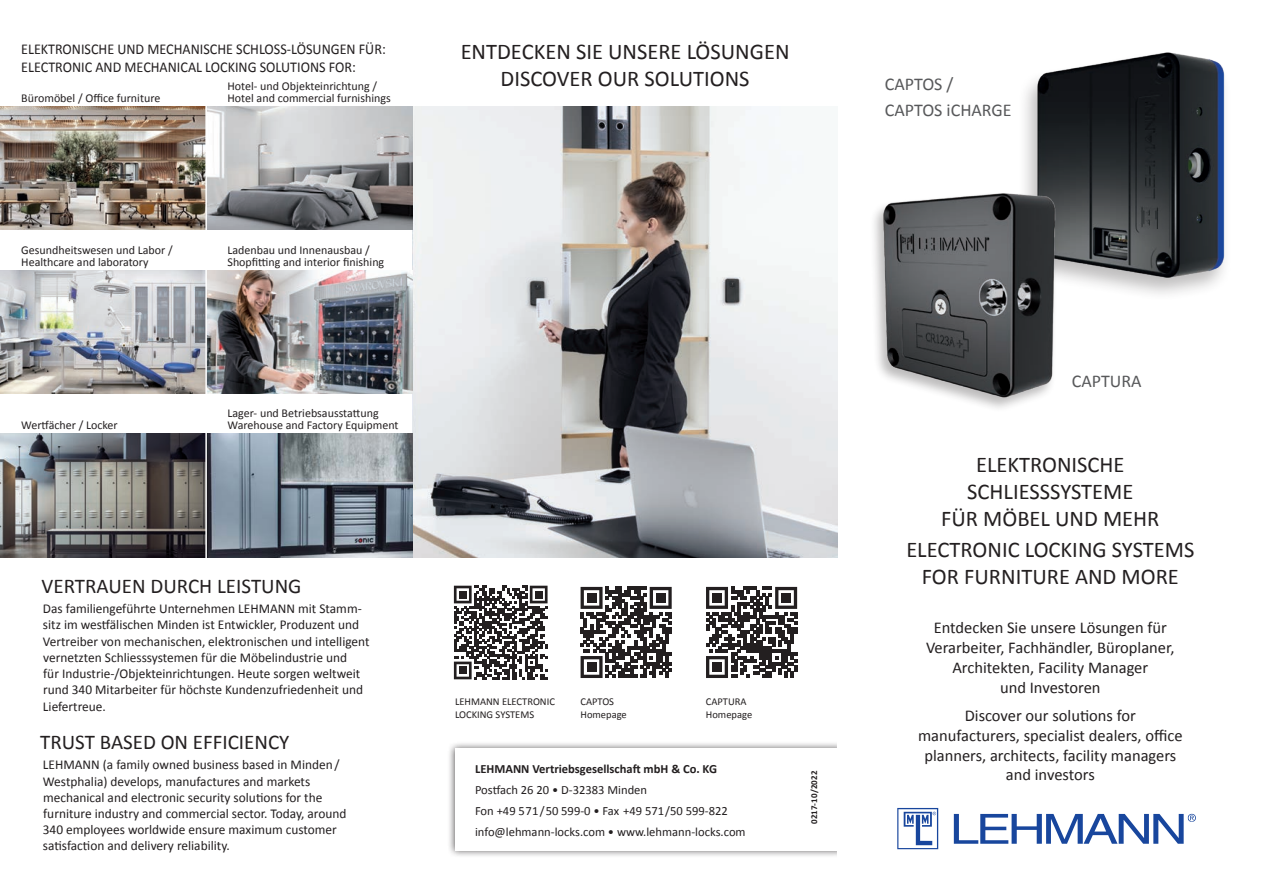
<style>
.page{position:relative;width:1263px;height:893px;background:#fff}
.page>*{position:absolute;margin:0;border:0;box-sizing:border-box;transform-origin:0 0}
.t1{font:22.5px/27px "Calibri";color:#231f20;text-align:center}
.t2{font:21px "Calibri";color:#231f20}
.t3{font:18px/25.8px "Calibri";color:#57585a}
.t4{font:16.5px/19.8px "Calibri";color:#231f20;text-align:center}
.t5{font:15px/18px "Calibri";color:#231f20;scale:.94 1}
.t6{font:13.5px/16.2px "Calibri";color:#231f20}
.t7{font:12.6px/21px "Calibri";color:#231f20}
.t8{font:700 12.6px "Calibri";color:#231f20}
.t9{font:12px/12px "Calibri";color:#231f20}
.t10{font:10.5px/12.6px "Calibri";color:#231f20}
.t11{font:700 9px "Calibri";letter-spacing:.01em;color:#231f20}
</style>
<div class="page">
<div style="left:1017px;top:50px;width:215px;height:253px;background:#231f20;opacity:.3"></div>
<img style="left:1036px;top:50px;width:190px;height:230px">
<svg style="left:954px;top:814px;width:242px;height:30px"></svg>
<svg style="left:897px;top:808px;width:41px;height:41px"></svg>
<div style="left:447px;top:741px;width:403px;height:117px;background:#231f20;opacity:.75"></div>
<div style="left:455px;top:748px;width:387px;height:102px;background:#fff"></div>
<div style="left:838px;top:723px;width:22px;height:141px;background:#fff"></div>
<svg style="left:454px;top:586px;width:93px;height:93px"></svg>
<div style="left:459px;top:591px;width:8px;height:7px;background:#231f20"></div>
<div style="left:535px;top:591px;width:7px;height:7px;background:#231f20"></div>
<div style="left:459px;top:667px;width:8px;height:7px;background:#231f20"></div>
<img style="left:412px;top:106px;width:426px;height:451px">
<img style="left:0;top:106px;width:412px;height:124px">
<img style="left:0;top:270px;width:412px;height:123px">
<img style="left:0;top:434px;width:412px;height:123px">
<hr style="left:205px;top:98px;width:2px;height:468px;background:#fff">
<div style="left:870px;top:191px;width:189px;height:222px;background:#231f20;opacity:.3"></div>
<img style="left:880px;top:191px;width:176px;height:208px">
<svg style="left:581px;top:587px;width:91px;height:91px"></svg>
<div style="left:587px;top:593px;width:9px;height:10px;background:#231f20"></div>
<div style="left:656px;top:593px;width:9px;height:10px;background:#231f20"></div>
<div style="left:587px;top:662px;width:9px;height:10px;background:#231f20"></div>
<svg style="left:706px;top:587px;width:91px;height:91px"></svg>
<div style="left:712px;top:593px;width:10px;height:10px;background:#231f20"></div>
<div style="left:781px;top:593px;width:10px;height:10px;background:#231f20"></div>
<div style="left:712px;top:662px;width:10px;height:10px;background:#231f20"></div>
<p class="t5" style="left:21px;top:39px;width:389px">ELEKTRONISCHE UND MECHANISCHE SCHLOSS-LÖSUNGEN FÜR:<br>ELECTRONIC AND MECHANICAL LOCKING SOLUTIONS FOR:</p>
<p class="t9" style="left:21px;top:91px;width:141px">Büromöbel / Office furniture</p>
<p class="t9" style="left:227px;top:79px;width:165px">Hotel- und Objekteinrichtung /<br>Hotel and commercial furnishings</p>
<p class="t9" style="left:21px;top:243px;width:153px">Gesundheitswesen und Labor /<br>Healthcare and laboratory</p>
<p class="t9" style="left:227px;top:243px;width:158px">Ladenbau und Innenausbau /<br>Shopfitting and interior finishing</p>
<p class="t9" style="left:21px;top:419px;width:98px">Wertfächer / Locker</p>
<p class="t9" style="left:227px;top:407px;width:173px">Lager- und Betriebsausstattung<br>Warehouse and Factory Equipment</p>
<h1 class="t1" style="left:461px;top:37px;width:330px">ENTDECKEN SIE UNSERE LÖSUNGEN<br>DISCOVER OUR SOLUTIONS</h1>
<h2 class="t2" style="left:42px;top:573px;width:261px">VERTRAUEN DURCH LEISTUNG</h2>
<p class="t6" style="left:43px;top:600px;width:328px">Das familiengeführte Unternehmen LEHMANN mit Stamm&shy;sitz im westfälischen Minden ist Entwickler, Produzent und Vertreiber von mechanischen, elektronischen und intelligent vernetzten Schliesssystemen für die Möbelindustrie und<br>für Industrie-/Objekteinrichtungen. Heute sorgen weltweit rund 340 Mitarbeiter für höchste Kundenzufriedenheit und Liefertreue.</p>
<h2 class="t2" style="left:40px;top:729px;width:251px">TRUST BASED ON EFFICIENCY</h2>
<p class="t6" style="left:43px;top:756px;width:305px">LEHMANN (a family owned business based in Minden / Westphalia) develops, manufactures and markets mechanical and electronic security solutions for the furniture industry and commercial sector. Today, around 340 employees worldwide ensure maximum customer satisfaction and delivery reliability.</p>
<p class="t10" style="left:455px;top:695px;width:101px">LEHMANN ELECTRONIC<br>LOCKING SYSTEMS</p>
<p class="t10" style="left:580px;top:695px;width:48px">CAPTOS<br>Homepage</p>
<p class="t10" style="left:706px;top:695px;width:48px">CAPTURA<br>Homepage</p>
<p class="t8" style="left:475px;top:761px;width:243px">LEHMANN Vertriebsgesellschaft mbH &amp; Co. KG</p>
<p class="t7" style="left:475px;top:778px;width:272px">Postfach 26 20 • D-32383 Minden<br>Fon +49 571 / 50 599-0 • Fax +49 571 / 50 599-822 info@lehmann-locks.com • www.lehmann-locks.com</p>
<p class="t11" style="left:809px;top:824px;width:55px;rotate:-90deg">0217-10/2022</p>
<h3 class="t3" style="left:885px;top:70px;width:128px">CAPTOS /<br>CAPTOS iCHARGE</h3>
<h3 class="t3" style="left:1072px;top:367px;width:71px">CAPTURA</h3>
<h1 class="t1" style="left:941px;top:450px;width:220px">ELEKTRONISCHE<br>SCHLIESSSYSTEME<br>FÜR MÖBEL UND MEHR</h1>
<h1 class="t1" style="left:906px;top:535px;width:290px">ELECTRONIC LOCKING SYSTEMS<br>FOR FURNITURE AND MORE</h1>
<p class="t4" style="left:926px;top:617px;width:250px">Entdecken Sie unsere Lösungen für<br>Verarbeiter, Fachhändler, Büroplaner,<br>Architekten, Facility Manager<br>und Investoren</p>
<p class="t4" style="left:918px;top:705px;width:266px">Discover our solutions for manufacturers, specialist dealers, office planners, architects, facility managers and investors</p>
</div>
